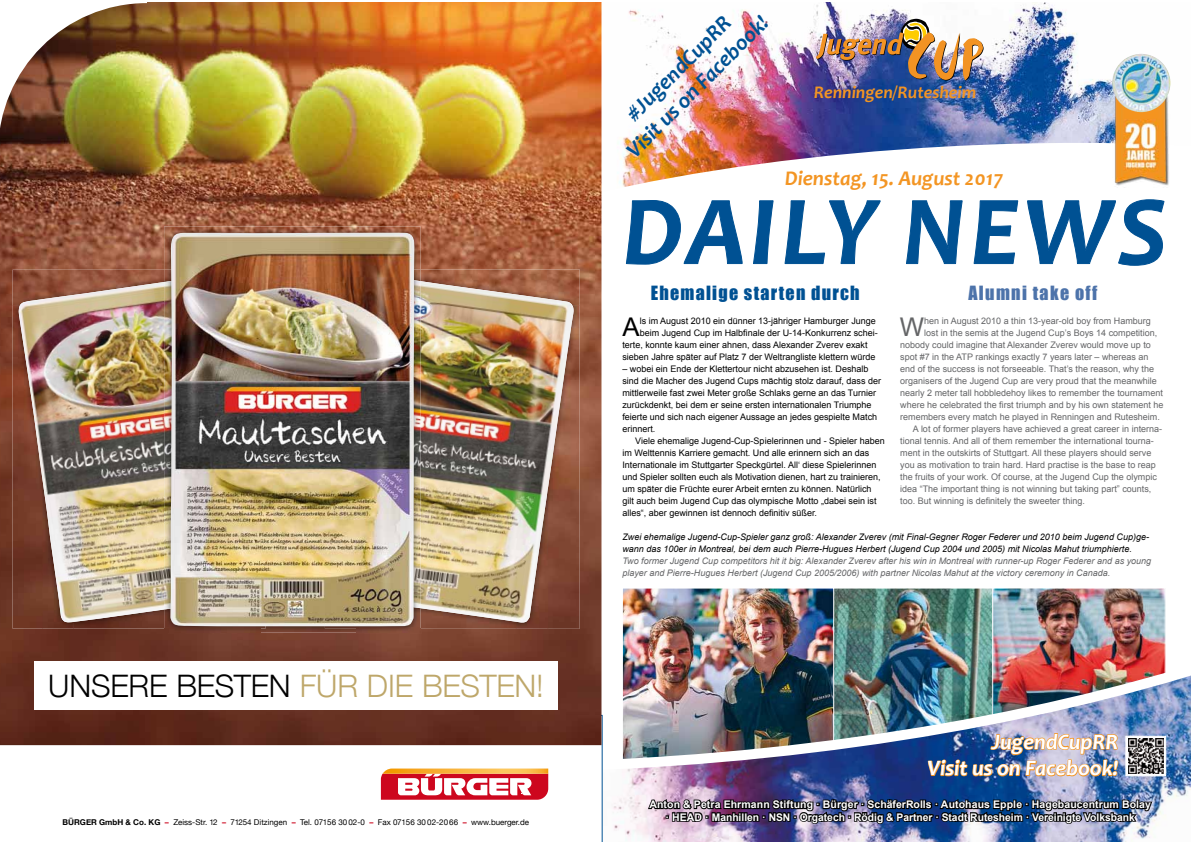
<style>
.page{position:relative;width:1191px;height:842px;background:#fff}
.page>*{position:absolute;margin:0;border:0;box-sizing:border-box;transform-origin:0 0}
.t1{font:italic 700 98.7px "Candara";letter-spacing:.04em;color:#005193}
.t2{font:300 31px "Helvetica Neue";letter-spacing:-.005em;color:#bea76a}
.t3{font:25.8px "Arial";color:#000}
.t4{font:25.8px "Arial";color:#646567}
.t5{font:italic 700 22px/26.4px "Candara";color:#005193;text-align:center}
.t6{font:italic 700 22px/26.4px "Candara";color:#fff;text-align:right}
.t7{font:italic 700 21px "Candara";color:#f39523}
.t8{font:18px "Impact";letter-spacing:.07em;color:#005193}
.t9{font:18px "Impact";letter-spacing:.075em;color:#4d73aa}
.t10{font:italic 700 17.8px "Candara";color:#f39523}
.t11{font:700 10.5px/12.6px "Arial";color:#fff;text-align:center}
.t12{font:9px/12px "Arial";color:#000}
.t13{font:9px "Arial";color:#646567}
.t14{font:italic 9px/12px "Arial";color:#000}
.t15{font:italic 9px/12px "Arial";color:#646567}
.t16{font:8px "Helvetica Neue";color:#000}
.s1{color:#000}
.s2{font-weight:700}
.s3{font-weight:700;color:#cd071e}
</style>
<div class="page">
<svg style="left:626px;top:211px;width:116px;height:53px"></svg>
<svg style="left:753px;top:211px;width:20px;height:53px"></svg>
<svg style="left:784px;top:211px;width:91px;height:53px"></svg>
<svg style="left:906px;top:211px;width:56px;height:53px"></svg>
<svg style="left:973px;top:211px;width:44px;height:53px"></svg>
<svg style="left:1028px;top:211px;width:135px;height:55px"></svg>
<img style="left:834px;top:590px;width:158px;height:33px">
<img style="left:624px;top:590px;width:208px;height:33px">
<img style="left:994px;top:590px;width:169px;height:33px">
<img style="left:601px;top:2px;width:570px;height:209px">
<img style="left:601px;top:623px;width:590px;height:219px">
<img style="left:646px;top:792px;width:507px;height:34px">
<svg style="left:0;top:715px;width:602px;height:126px"></svg>
<img style="left:0;top:2px;width:601px;height:743px">
<svg style="left:381px;top:768px;width:167px;height:32px"></svg>
<div style="left:34px;top:661px;width:523px;height:49px;background:#fff"></div>
<img style="left:420px;top:269px;width:159px;height:36px">
<img style="left:548px;top:305px;width:31px;height:324px">
<img style="left:516px;top:623px;width:32px;height:6px">
<img style="left:420px;top:623px;width:96px;height:6px">
<img style="left:420px;top:281px;width:153px;height:342px">
<img style="left:13px;top:270px;width:151px;height:35px">
<img style="left:13px;top:305px;width:30px;height:323px">
<img style="left:43px;top:622px;width:30px;height:6px">
<img style="left:73px;top:622px;width:91px;height:6px">
<img style="left:19px;top:282px;width:145px;height:340px">
<img style="left:164px;top:226px;width:256px;height:44px">
<img style="left:164px;top:628px;width:96px;height:5px">
<img style="left:356px;top:629px;width:64px;height:4px">
<img style="left:415px;top:276px;width:5px;height:332px">
<img style="left:164px;top:276px;width:6px;height:333px">
<img style="left:170px;top:233px;width:245px;height:393px">
<img style="left:0;top:2px;width:147px;height:198px">
<img style="left:1112px;top:96px;width:58px;height:91px">
<img style="left:1112px;top:54px;width:27px;height:34px">
<img style="left:815px;top:19px;width:168px;height:62px">
<img style="left:927px;top:732px;width:192px;height:45px">
<svg style="left:1125px;top:736px;width:40px;height:40px"></svg>
<h2 class="t2" style="left:48px;top:661px;width:497px"><span class="s1">UNSERE BESTEN</span> FÜR DIE BESTEN!</h2>
<p class="t16" style="left:63px;top:816px;width:468px"><span class="s2">BÜRGER GmbH &amp; Co. KG</span> <span class="s3">–</span> Zeiss-Str. 12 <span class="s3">–</span> 71254 Ditzingen <span class="s3">–</span> Tel. 07156 30 02-0 <span class="s3">–</span> Fax 07156 30 02-20 66 <span class="s3">–</span> www.buerger.de</p>
<h3 class="t5" style="left:602px;top:126px;width:192px;rotate:-45deg">#JugendCupRR<br>Visit us on Facebook!</h3>
<h3 class="t10" style="left:814px;top:81px;width:164px">Renningen/Rutesheim</h3>
<h3 class="t7" style="left:785px;top:165px;width:220px">Dienstag, 15. August 2017</h3>
<h1 class="t1" style="left:622px;top:170px;width:546px">Daily News</h1>
<h3 class="t8" style="left:650px;top:279px;width:210px">Ehemalige starten durch</h3>
<h3 class="t3" style="left:622px;top:310px;width:19px">A</h3>
<p class="t12" style="left:639px;top:315px;width:238px">ls im August 2010 ein dünner 13-jähriger Hamburger Junge</p>
<h3 class="t9" style="left:968px;top:279px;width:130px">Alumni take off</h3>
<h3 class="t4" style="left:900px;top:310px;width:26px">W</h3>
<p class="t13" style="left:924px;top:315px;width:228px">hen in August 2010 a thin 13-year-old boy from Hamburg</p>
<p class="t12" style="left:639px;top:327px;width:240px">beim Jugend Cup im Halbfinale der U-14-Konkurrenz schei-</p>
<p class="t12" style="left:622px;top:339px;width:247px">terte, konnte kaum einer ahnen, dass Alexander Zverev exakt</p>
<p class="t12" style="left:622px;top:351px;width:254px">sieben Jahre später auf Platz 7 der Weltrangliste klettern würde</p>
<p class="t12" style="left:622px;top:363px;width:260px">– wobei ein Ende der Klettertour nicht abzusehen ist. Deshalb sind die Macher des Jugend Cups mächtig stolz darauf, dass der mittlerweile fast zwei Meter große Schlaks gerne an das Turnier zurückdenkt, bei dem er seine ersten internationalen Triumphe feierte und sich nach eigener Aussage an jedes gespielte Match erinnert.</p>
<p class="t12" style="left:622px;top:435px;width:264px;text-indent:13px">Viele ehemalige Jugend-Cup-Spielerinnen und - Spieler haben im Welttennis Karriere gemacht. Und alle erinnern sich an das Internationale im Stuttgarter Speckgürtel. All‘ diese Spielerinnen und Spieler sollten euch als Motivation dienen, hart zu trainieren, um später die Früchte eurer Arbeit ernten zu können. Natürlich gilt auch beim Jugend Cup das olympische Motto „dabei sein ist alles“, aber gewinnen ist dennoch definitiv süßer.</p>
<p class="t13" style="left:924px;top:327px;width:234px">lost in the semis at the Jugend Cup’s Boys 14 competition,</p>
<p class="t13" style="left:900px;top:339px;width:252px">nobody could imagine that Alexander Zverev would move up to</p>
<p class="t13" style="left:900px;top:351px;width:250px">spot #7 in the ATP rankings exactly 7 years later – whereas an</p>
<p class="t13" style="left:900px;top:363px;width:255px">end of the success is not forseeable. That’s the reason, why the</p>
<p class="t13" style="left:900px;top:375px;width:258px">organisers of the Jugend Cup are very proud that the meanwhile</p>
<p class="t13" style="left:900px;top:387px;width:264px">nearly 2 meter tall hobbledehoy likes to remember the tournament</p>
<p class="t13" style="left:900px;top:399px;width:265px">where he celebrated the first triumph and by his own statement he</p>
<p class="t13" style="left:900px;top:411px;width:261px">remembers every match he played in Renningen and Rutesheim.</p>
<p class="t13" style="left:913px;top:423px;width:251px">A lot of former players have achieved a great career in interna-</p>
<p class="t13" style="left:900px;top:435px;width:255px">tional tennis. And all of them remember the international tourna-</p>
<p class="t13" style="left:900px;top:447px;width:253px">ment in the outskirts of Stuttgart. All these players should serve</p>
<p class="t13" style="left:900px;top:459px;width:257px">you as motivation to train hard. Hard practise is the base to reap</p>
<p class="t13" style="left:900px;top:471px;width:258px">the fruits of your work. Of course, at the Jugend Cup the olympic</p>
<p class="t13" style="left:900px;top:483px;width:253px">idea “The important thing is not winning but taking part” counts,</p>
<p class="t13" style="left:900px;top:495px;width:186px">too. But winning is definitely the sweeter thing.</p>
<p class="t14" style="left:622px;top:531px;width:528px">Zwei ehemalige Jugend-Cup-Spieler ganz groß: Alexander Zverev (mit Final-Gegner Roger Federer und 2010 beim Jugend Cup)ge&shy;wann das 100er in Montreal, bei dem auch Pierre-Hugues Herbert (Jugend Cup 2004 und 2005) mit Nicolas Mahut triumphierte.</p>
<p class="t15" style="left:622px;top:555px;width:530px">Two former Jugend Cup competitors hit it big: Alexander Zverev after his win in Montreal with runner-up Roger Federer and as young player and Pierre-Hugues Herbert (Jugend Cup 2005/2006) with partner Nicolas Mahut at the victory ceremony in Canada.</p>
<h3 class="t6" style="left:927px;top:728px;width:192px">JugendCupRR<br>Visit us on Facebook!</h3>
<p class="t11" style="left:649px;top:798px;width:503px">Anton &amp; Petra Ehrmann Stiftung · Bürger · SchäferRolls · Autohaus Epple · Hagebaucentrum Bolay · HEAD · Manhillen · NSN · Orgatech · Rödig &amp; Partner · Stadt Rutesheim · Vereinigte Volksbank</p>
</div>
